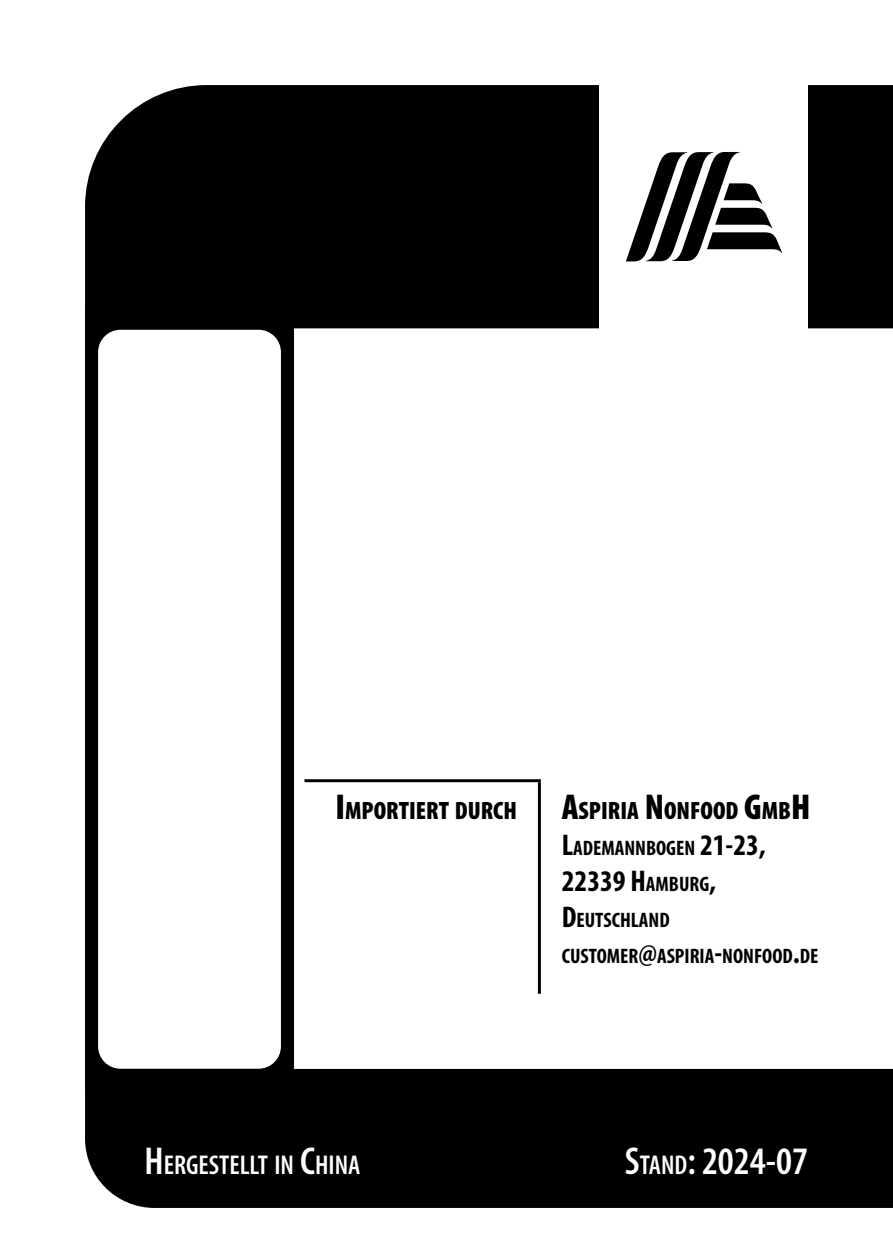
<style>
.page{position:relative;width:893px;height:1259px;background:#fff}
.page>*{position:absolute;margin:0;border:0;box-sizing:border-box;transform-origin:0 0}
.t1{font:600 condensed 39px "Myriad Pro";color:#fff}
.t2{font:700 condensed 30px "Myriad Pro";color:#000}
.t3{font:600 condensed 27.3px "Myriad Pro";color:#fff}
.t4{font:900 condensed 25.2px "Myriad Pro";color:#000}
.t5{font:700 condensed 21px/36px "Myriad Pro";color:#000}
.s1{font-size:36px}
.s2{font-size:30px}
.s3{font-size:21px}
.s4{font-size:39px}
.s5{font-size:27.3px}
</style>
<div class="page">
<div style="left:85px;top:85px;width:808px;height:243px;background:#000"></div>
<div style="left:85px;top:1069px;width:808px;height:139px;background:#000"></div>
<div style="left:599px;top:85px;width:209px;height:243px;background:#fff"></div>
<svg style="left:626px;top:152px;width:156px;height:109px"></svg>
<div style="left:85px;top:308px;width:209px;height:782px;background:#000"></div>
<div style="left:98px;top:330px;width:183px;height:738px;background:#fff;border-radius:22px"></div>
<hr style="left:304px;top:779px;width:237px;height:3px;background:#000">
<hr style="left:538px;top:782px;width:3px;height:211px;background:#000">
<p class="t4" style="left:335px;top:794px;width:472px"><span class="s1">I</span>MPORTIERT DURCH <span class="s1">A</span>SPIRIA <span class="s1">N</span>ONFOOD <span class="s1">G</span>MB<span class="s1">H</span></p>
<p class="t5" style="left:562px;top:829px;width:206px"><span class="s2">L</span>ADEMANNBOGEN <span class="s2">21-23,</span></p>
<h2 class="t2" style="left:562px;top:862px;width:156px">22339 H<span class="s3">AMBURG</span>,</h2>
<p class="t5" style="left:562px;top:901px;width:258px"><span class="s2">D</span>EUTSCHLAND<br>CUSTOMER<span class="s2">@</span>ASPIRIA<span class="s2">-</span>NONFOOD<span class="s2">.</span>DE</p>
<h3 class="t3" style="left:145px;top:1148px;width:217px"><span class="s4">H</span>ERGESTELLT IN <span class="s4">C</span>HINA</h3>
<h1 class="t1" style="left:625px;top:1137px;width:185px">S<span class="s5">TAND</span>: 2024-07</h1>
</div>
